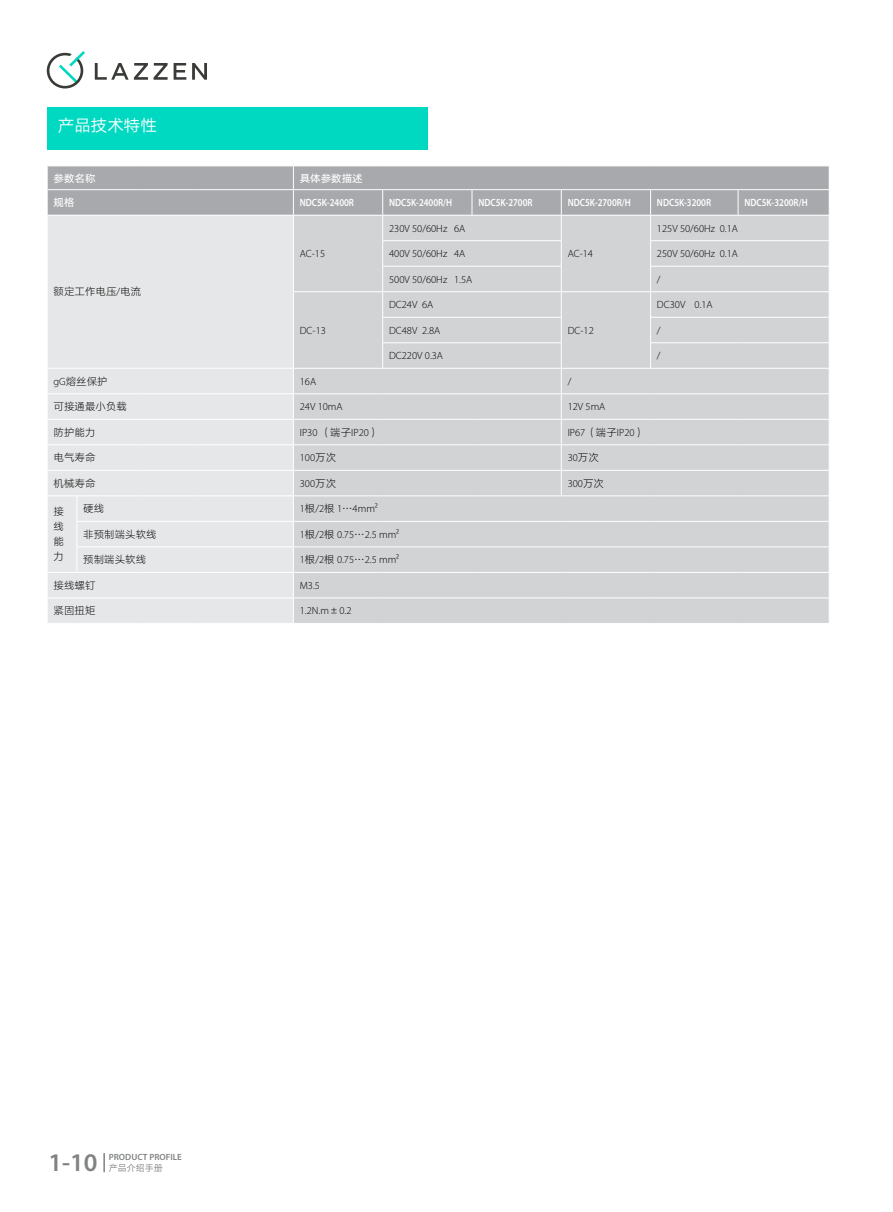
<style>
.page{position:relative;width:893px;height:1212px;background:#fff}
.page>*{position:absolute;margin:0;border:0;box-sizing:border-box;transform-origin:0 0}
.t1{font:600 25.5px "Myriad Pro";color:#808284}
.t2{font:16.5px "HY Qi Hei EZS";color:#fff}
.t3{font:300 10.5px "Myriad Pro";color:#000}
.t4{font:600 10.5px "Myriad Pro";color:#fff;scale:.85 1}
.t5{font:10.5px/15px "HY Qi Hei DZS";color:#000}
.t6{font:10.5px "HY Qi Hei FZS";color:#fff}
.t7{font:600 9px "Myriad Pro";color:#808284}
.t8{font:9px "HY Qi Hei EZS";color:#808284}
.s1{font-family:"Myriad Pro";font-weight:300}
.s2{font-family:"HY Qi Hei DZS";font-weight:400}
</style>
<div class="page">
<svg style="left:103px;top:1153px;width:2px;height:19px"></svg>
<div style="left:47px;top:107px;width:380px;height:42px;background:#00d9c2"></div>
<svg style="left:154px;top:63px;width:14px;height:17px"></svg>
<svg style="left:192px;top:63px;width:15px;height:17px"></svg>
<svg style="left:174px;top:63px;width:12px;height:17px"></svg>
<svg style="left:95px;top:63px;width:53px;height:17px"></svg>
<svg style="left:47px;top:51px;width:38px;height:37px"></svg>
<svg style="left:47px;top:166px;width:782px;height:457px;background:#d4d5d6"></svg>
<p class="t2" style="left:58px;top:116px;width:100px">产品技术特性</p>
<p class="t6" style="left:54px;top:172px;width:43px">贋斶謖蠙</p>
<p class="t6" style="left:300px;top:172px;width:64px">錨鉢贋斶抰㫼</p>
<p class="t6" style="left:54px;top:196px;width:22px">㓇樴</p>
<p class="t4" style="left:300px;top:196px;width:65px">NDC5K-2400R</p>
<p class="t4" style="left:389px;top:196px;width:76px">NDC5K-2400R/H</p>
<p class="t4" style="left:478px;top:196px;width:65px">NDC5K-2700R</p>
<p class="t4" style="left:568px;top:196px;width:76px">NDC5K-2700R/H</p>
<p class="t4" style="left:657px;top:196px;width:65px">NDC5K-3200R</p>
<p class="t4" style="left:744px;top:196px;width:76px">NDC5K-3200R/H</p>
<p class="t5" style="left:54px;top:285px;width:89px">䎰呯墡慘翄紙<span class="s1">/</span>翄牐</p>
<p class="t3" style="left:300px;top:247px;width:27px">AC-15</p>
<p class="t3" style="left:300px;top:324px;width:28px">DC-13</p>
<p class="t3" style="left:389px;top:222px;width:78px">230V 50/60Hz 6A</p>
<p class="t3" style="left:657px;top:222px;width:83px">125V 50/60Hz 0.1A</p>
<p class="t3" style="left:389px;top:247px;width:78px">400V 50/60Hz 4A</p>
<p class="t3" style="left:657px;top:247px;width:83px">250V 50/60Hz 0.1A</p>
<p class="t3" style="left:389px;top:273px;width:85px">500V 50/60Hz 1.5A</p>
<p class="t3" style="left:657px;top:273px;width:5px">/</p>
<p class="t3" style="left:568px;top:247px;width:27px">AC-14</p>
<p class="t3" style="left:389px;top:298px;width:46px">DC24V 6A</p>
<p class="t3" style="left:657px;top:298px;width:57px">DC30V 0.1A</p>
<p class="t3" style="left:389px;top:324px;width:53px">DC48V 2.8A</p>
<p class="t3" style="left:657px;top:324px;width:5px">/</p>
<p class="t3" style="left:389px;top:349px;width:56px">DC220V 0.3A</p>
<p class="t3" style="left:657px;top:349px;width:5px">/</p>
<p class="t3" style="left:568px;top:324px;width:28px">DC-12</p>
<p class="t5" style="left:54px;top:374px;width:56px"><span class="s1">gG</span>祰趺墮悜</p>
<p class="t3" style="left:300px;top:375px;width:18px">16A</p>
<p class="t3" style="left:568px;top:375px;width:5px">/</p>
<p class="t5" style="left:54px;top:399px;width:75px">詵扟㬦桭啢㠥㪉</p>
<p class="t3" style="left:300px;top:400px;width:44px">24V 10mA</p>
<p class="t3" style="left:568px;top:400px;width:39px">12V 5mA</p>
<p class="t5" style="left:54px;top:425px;width:43px">䅂悜镾撾</p>
<p class="t3" style="left:300px;top:426px;width:81px">IP30 <span class="s2">䯒覜厸</span>IP20<span class="s2">䯓</span></p>
<p class="t3" style="left:568px;top:426px;width:79px">IP67<span class="s2">䯒覜厸</span>IP20<span class="s2">䯓</span></p>
<p class="t5" style="left:54px;top:450px;width:43px">翄炚啈噯</p>
<p class="t3" style="left:300px;top:451px;width:38px">100<span class="s2">醐漛</span></p>
<p class="t3" style="left:568px;top:451px;width:33px">30<span class="s2">醐漛</span></p>
<p class="t5" style="left:54px;top:476px;width:43px">梽櫑啈噯</p>
<p class="t3" style="left:300px;top:477px;width:38px">300<span class="s2">醐漛</span></p>
<p class="t3" style="left:568px;top:477px;width:38px">300<span class="s2">醐漛</span></p>
<p class="t5" style="left:54px;top:504px;width:12px">扟鄡</p>
<p class="t5" style="left:54px;top:534px;width:12px">镾撾</p>
<p class="t5" style="left:83px;top:501px;width:22px">薴鄡</p>
<p class="t3" style="left:300px;top:502px;width:80px">1<span class="s2">樰</span>/2<span class="s2">樰</span> 1<span class="s2">＆</span>4mm²</p>
<p class="t5" style="left:83px;top:527px;width:75px">䉯䎖壽覜俧㩻鄡</p>
<p class="t3" style="left:300px;top:528px;width:101px">1<span class="s2">樰</span>/2<span class="s2">樰</span> 0.75<span class="s2">＆</span>2.5 mm²</p>
<p class="t5" style="left:83px;top:552px;width:65px">䎖壽覜俧㩻鄡</p>
<p class="t3" style="left:300px;top:553px;width:101px">1<span class="s2">樰</span>/2<span class="s2">樰</span> 0.75<span class="s2">＆</span>2.5 mm²</p>
<p class="t5" style="left:54px;top:578px;width:43px">扟鄡m㾘</p>
<p class="t3" style="left:300px;top:579px;width:22px">M3.5</p>
<p class="t5" style="left:54px;top:604px;width:43px">踎躉怸蓤</p>
<p class="t3" style="left:300px;top:605px;width:53px">1.2N.m<span class="s2">¨</span>0.2</p>
<h1 class="t1" style="left:48px;top:1146px;width:51px">1-10</h1>
<p class="t7" style="left:109px;top:1151px;width:75px">PRODUCT PROFILE</p>
<p class="t8" style="left:109px;top:1163px;width:55px">产品介绍手册</p>
</div>
